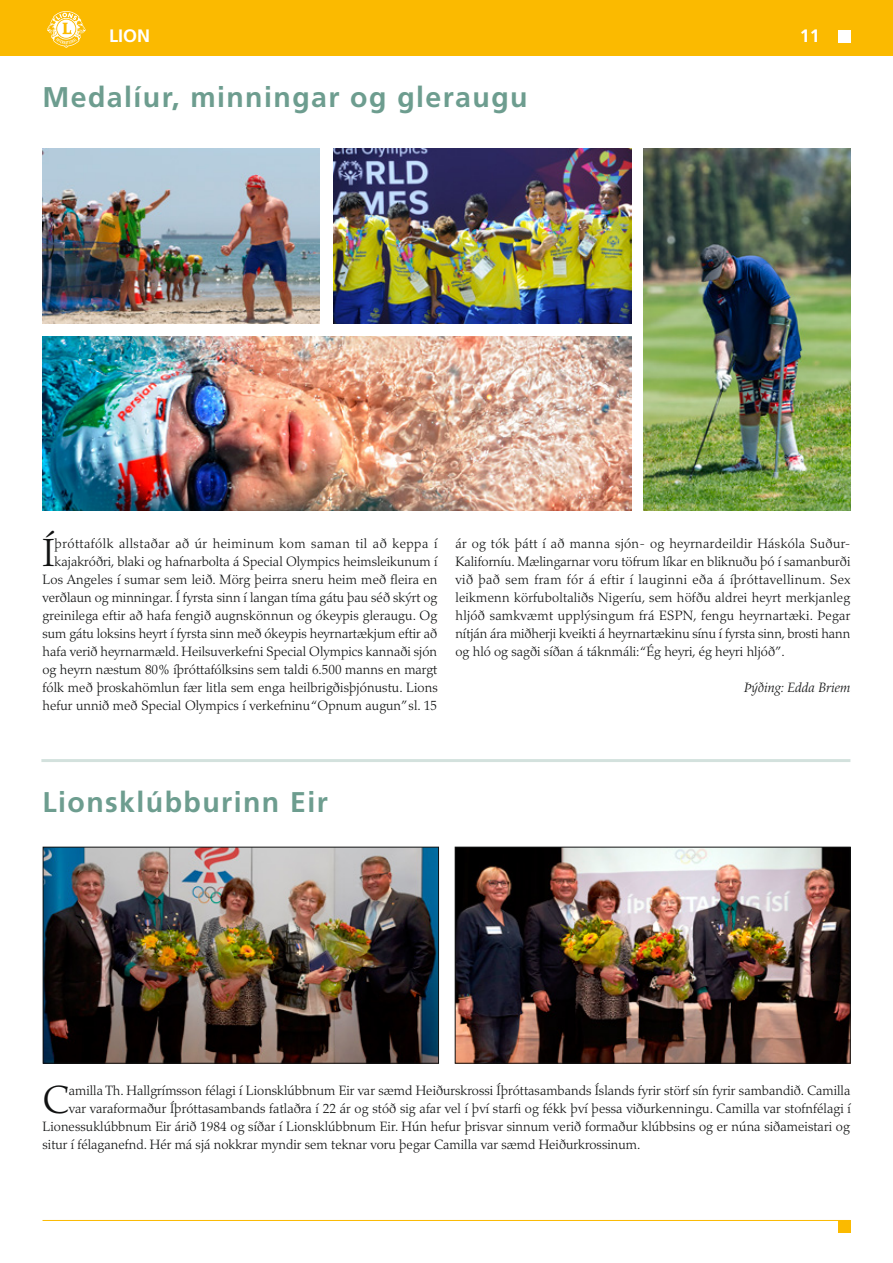
<style>
.page{position:relative;width:893px;height:1263px;background:#fff}
.page>*{position:absolute;margin:0;border:0;box-sizing:border-box;transform-origin:0 0}
.t1{font:300 39.15px "Palatino";color:#111212}
.t2{font:700 28.5px "Frutiger";letter-spacing:.05em;color:#6d9d8f}
.t3{font:700 18px "Frutiger";color:#fff}
.t4{font:300 13.5px/18px "Palatino";color:#111212;text-align:right}
.t5{font:italic 300 13.5px "Palatino";color:#111212}
</style>
<div class="page">
<div style="left:0;top:0;width:893px;height:55px;background:#fbba00"></div>
<hr style="left:43px;top:1220px;width:807px;height:1px;background:#fbba00">
<div style="left:838px;top:1220px;width:12px;height:13px;background:#fbba00"></div>
<div style="left:838px;top:30px;width:12px;height:13px;background:#fff"></div>
<svg style="left:47px;top:11px;width:39px;height:37px"></svg>
<hr style="left:41px;top:759px;width:809px;height:3px;background:#6d9d8f">
<img style="left:43px;top:337px;width:588px;height:174px">
<img style="left:43px;top:149px;width:277px;height:174px">
<img style="left:334px;top:149px;width:297px;height:174px">
<img style="left:644px;top:149px;width:206px;height:362px">
<img style="left:45px;top:849px;width:392px;height:212px">
<div style="left:43px;top:847px;width:396px;height:216px;border:1px solid #111212"></div>
<img style="left:457px;top:849px;width:391px;height:212px">
<div style="left:455px;top:847px;width:395px;height:216px;border:1px solid #111212"></div>
<h3 class="t3" style="left:109px;top:26px;width:43px">LION</h3>
<h3 class="t3" style="left:800px;top:26px;width:22px">11</h3>
<h2 class="t2" style="left:43px;top:81px;width:487px">Medalíur, minningar og gleraugu</h2>
<h1 class="t1" style="left:43px;top:530px;width:14px">Í</h1>
<p class="t4" style="left:43px;top:534px;width:397px">þróttafólk allstaðar að úr heiminum kom saman til að keppa í kajakróðri, blaki og hafnarbolta á Special Olympics heimsleikunum í Los Angeles í sumar sem leið. Mörg þeirra sneru heim með fleira en verðlaun og minningar. Í fyrsta sinn í langan tíma gátu þau séð skýrt og greinilega eftir að hafa fengið augnskönnun og ókeypis gleraugu. Og sum gátu loksins heyrt í fyrsta sinn með ókeypis heyrnartækjum eftir að hafa verið heyrnarmæld. Heilsuverkefni Special Olympics kannaði sjón og heyrn næstum 80% íþróttafólksins sem taldi 6.500 manns en margt fólk með þroskahömlun fær litla sem enga heilbrigðisþjónustu. Lions hefur unnið með Special Olympics í verkefninu “Opnum augun” sl. 15</p>
<p class="t4" style="left:455px;top:534px;width:396px;text-align:left">ár og tók þátt í að manna sjón- og heyrnardeildir Háskóla Suður-Kaliforníu. Mælingarnar voru töfrum líkar en bliknuðu þó í samanburði við það sem fram fór á eftir í lauginni eða á íþróttavellinum. Sex leikmenn körfuboltaliðs Nigeríu, sem höfðu aldrei heyrt merkjanleg hljóð samkvæmt upplýsingum frá ESPN, fengu heyrnartæki. Þegar nítján ára miðherji kveikti á heyrnartækinu sínu í fyrsta sinn, brosti hann og hló og sagði síðan á táknmáli: “Ég heyri, ég heyri hljóð”.</p>
<p class="t5" style="left:744px;top:679px;width:108px">Þýðing: Edda Briem</p>
<h2 class="t2" style="left:43px;top:785px;width:287px">Lionsklúbburinn Eir</h2>
<h1 class="t1" style="left:43px;top:1077px;width:28px">C</h1>
<p class="t4" style="left:69px;top:1082px;width:783px">amilla Th. Hallgrímsson félagi í Lionsklúbbnum Eir var sæmd Heiðurskrossi Íþróttasambands Íslands fyrir störf sín fyrir sambandið. Camilla</p>
<p class="t4" style="left:69px;top:1100px;width:784px">var varaformaður Íþróttasambands fatlaðra í 22 ár og stóð sig afar vel í því starfi og fékk því þessa viðurkenningu. Camilla var stofnfélagi í</p>
<p class="t4" style="left:43px;top:1118px;width:809px">Lionessuklúbbnum Eir árið 1984 og síðar í Lionsklúbbnum Eir. Hún hefur þrisvar sinnum verið formaður klúbbsins og er núna siðameistari og</p>
<p class="t4" style="left:43px;top:1136px;width:599px">situr í félaganefnd. Hér má sjá nokkrar myndir sem teknar voru þegar Camilla var sæmd Heiðurkrossinum.</p>
</div>
